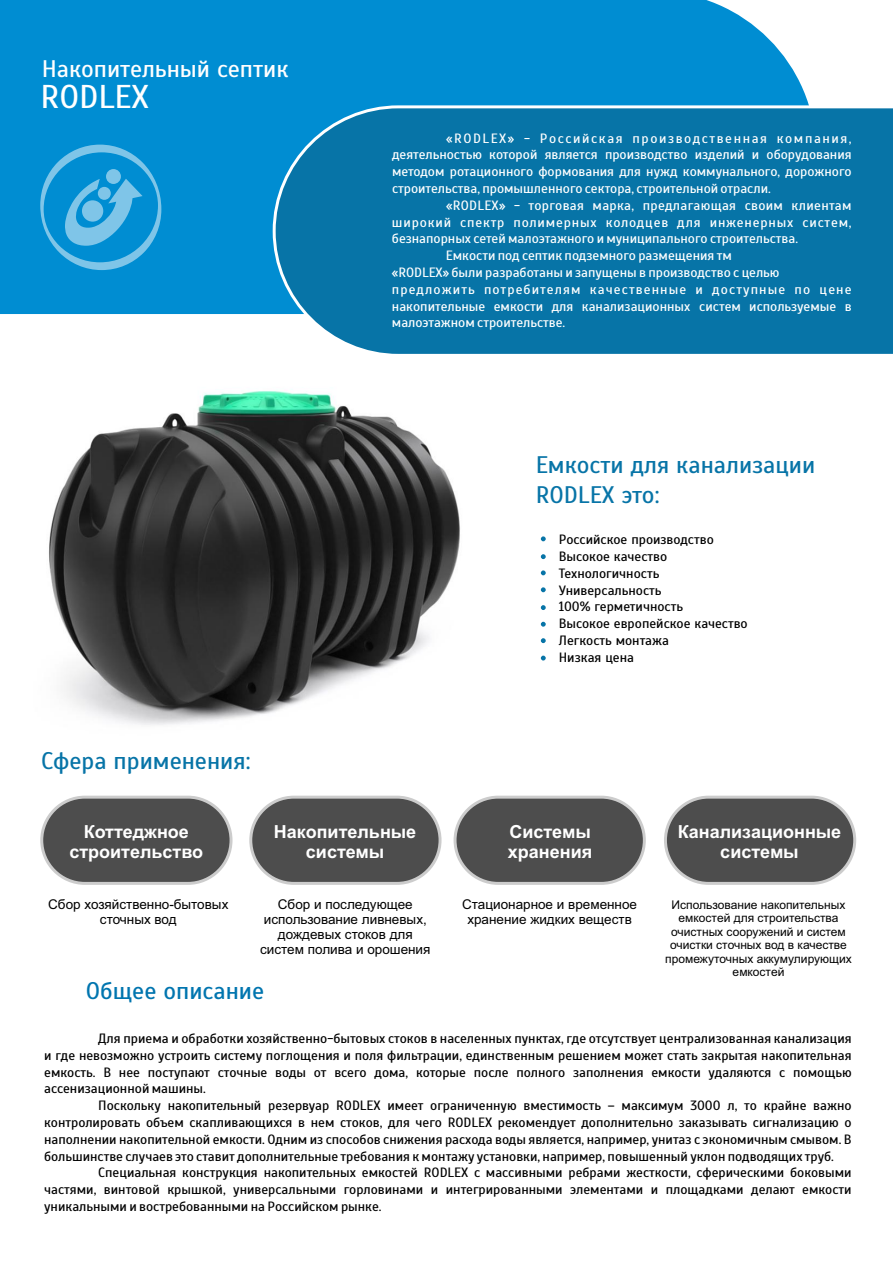
<style>
.page{position:relative;width:893px;height:1263px;background:#fff}
.page>*{position:absolute;margin:0;border:0;box-sizing:border-box;transform-origin:0 0}
.t1{font:33px "Scada";color:#fff}
.t2{font:24px/29.8px "Scada";color:#0774a7}
.t3{font:24px "Scada";color:#fff}
.t4{font:24px "Scada";color:#0075af}
.t5{font:700 18px/20.1px "Arial";color:#fff;text-align:center}
.t6{font:13.5px/16.8px "Scada";color:#000;text-align:justify}
.t7{font:13.5px/16.8px "Scada";color:#fff;text-align:justify}
.t8{font:13.5px/15.1px "Arial";color:#000;text-align:center}
.t9{font:13.5px "Scada";letter-spacing:.06em;color:#fff}
.t10{font:13.5px "Scada";letter-spacing:.08em;color:#fff}
.t11{font:13.5px "Scada";letter-spacing:.025em;color:#fff}
.t12{font:12px/13.4px "Arial";color:#000;text-align:center}
</style>
<div class="page">
<img style="left:49px;top:391px;width:411px;height:334px">
<div style="left:0;top:0;width:809px;height:314px;background:#008dd2"></div>
<div style="left:276px;top:108px;width:617px;height:246px;background:#0774a7"></div>
<svg style="left:40px;top:145px;width:121px;height:125px;background:#289ed8"></svg>
<svg style="left:541px;top:536px;width:5px;height:5px"></svg>
<svg style="left:541px;top:587px;width:5px;height:5px"></svg>
<svg style="left:541px;top:638px;width:5px;height:5px"></svg>
<svg style="left:541px;top:554px;width:5px;height:5px"></svg>
<svg style="left:541px;top:605px;width:5px;height:5px"></svg>
<svg style="left:541px;top:656px;width:5px;height:4px"></svg>
<svg style="left:541px;top:570px;width:5px;height:5px"></svg>
<svg style="left:541px;top:622px;width:5px;height:5px"></svg>
<svg style="left:664px;top:796px;width:192px;height:89px"></svg>
<svg style="left:40px;top:796px;width:192px;height:89px"></svg>
<div style="left:667px;top:799px;width:186px;height:83px;background:#4d4d4d;border-radius:42px"></div>
<div style="left:43px;top:799px;width:187px;height:83px;background:#4d4d4d;border-radius:42px"></div>
<svg style="left:249px;top:796px;width:193px;height:89px"></svg>
<div style="left:252px;top:799px;width:187px;height:83px;background:#4d4d4d;border-radius:42px"></div>
<svg style="left:454px;top:796px;width:192px;height:89px"></svg>
<div style="left:457px;top:799px;width:186px;height:83px;background:#4d4d4d;border-radius:42px"></div>
<h2 class="t3" style="left:42px;top:54px;width:248px">Накопительный септик</h2>
<h1 class="t1" style="left:40px;top:77px;width:110px">RODLEX</h1>
<h2 class="t2" style="left:41px;top:745px;width:211px">Сфера применения:</h2>
<p class="t7" style="left:392px;top:130px;width:461px;text-indent:54px">«RODLEX» - Российская производственная компания, деятельностью которой является производство изделий и оборудования методом ротационного формования для нужд коммунального, дорожного строительства, промышленного сектора, строительной отрасли.</p>
<p class="t11" style="left:446px;top:197px;width:407px">«RODLEX» - торговая марка, предлагающая своим клиентам</p>
<p class="t9" style="left:392px;top:214px;width:461px">широкий спектр полимерных колодцев для инженерных систем,</p>
<p class="t7" style="left:392px;top:231px;width:408px">безнапорных сетей малоэтажного и муниципального строительства.</p>
<p class="t7" style="left:446px;top:247px;width:287px">Емкости под септик подземного размещения тм</p>
<p class="t7" style="left:392px;top:264px;width:389px">«RODLEX» были разработаны и запущены в производство с целью</p>
<p class="t10" style="left:392px;top:281px;width:461px">предложить потребителям качественные и доступные по цене</p>
<p class="t7" style="left:392px;top:298px;width:461px">накопительные емкости для канализационных систем используемые в</p>
<p class="t7" style="left:392px;top:315px;width:175px">малоэтажном строительстве.</p>
<h2 class="t2" style="left:536px;top:450px;width:281px">Емкости для канализации<br>RODLEX это:</h2>
<p class="t6" style="left:559px;top:531px;width:191px;text-align:left">Российское производство<br>Высокое качество<br>Технологичность<br>Универсальность<br>100% герметичность<br>Высокое европейское качество<br>Легкость монтажа<br>Низкая цена</p>
<h3 class="t5" style="left:508px;top:823px;width:86px;text-align:left">Системы хранения</h3>
<h3 class="t5" style="left:69px;top:823px;width:135px">Коттеджное строительство</h3>
<h3 class="t5" style="left:274px;top:823px;width:144px">Накопительные системы</h3>
<p class="t8" style="left:48px;top:898px;width:182px">Сбор хозяйственно-бытовых сточных вод</p>
<p class="t8" style="left:260px;top:898px;width:172px">Сбор и последующее использование ливневых, дождевых стоков для систем полива и орошения</p>
<p class="t8" style="left:462px;top:898px;width:176px">Стационарное и временное хранение жидких веществ</p>
<h2 class="t4" style="left:86px;top:976px;width:180px">Общее описание</h2>
<h3 class="t5" style="left:678px;top:823px;width:165px">Канализационные системы</h3>
<p class="t12" style="left:665px;top:899px;width:188px">Использование накопительных емкостей для строительства очистных сооружений и систем очистки сточных вод в качестве промежуточных аккумулирующих емкостей</p>
<p class="t6" style="left:44px;top:1030px;width:809px;text-indent:54px">Для приема и обработки хозяйственно-бытовых стоков в населенных пунктах, где отсутствует централизованная канализация и где невозможно устроить систему поглощения и поля фильтрации, единственным решением может стать закрытая накопительная емкость. В нее поступают сточные воды от всего дома, которые после полного заполнения емкости удаляются с помощью ассенизационной машины.</p>
<p class="t6" style="left:44px;top:1097px;width:809px;text-indent:54px">Поскольку накопительный резервуар RODLEX имеет ограниченную вместимость – максимум 3000 л, то крайне важно контролировать объем скапливающихся в нем стоков, для чего RODLEX рекомендует дополнительно заказывать сигнализацию о наполнении накопительной емкости. Одним из способов снижения расхода воды является, например, унитаз с экономичным смывом. В большинстве случаев это ставит дополнительные требования к монтажу установки, например, повышенный уклон подводящих труб.</p>
<p class="t6" style="left:44px;top:1164px;width:809px;text-indent:54px">Cпециальная конструкция накопительных емкостей RODLEX с массивными ребрами жесткости, сферическими боковыми частями, винтовой крышкой, универсальными горловинами и интегрированными элементами и площадками делают емкости уникальными и востребованными на Российском рынке.</p>
</div>
